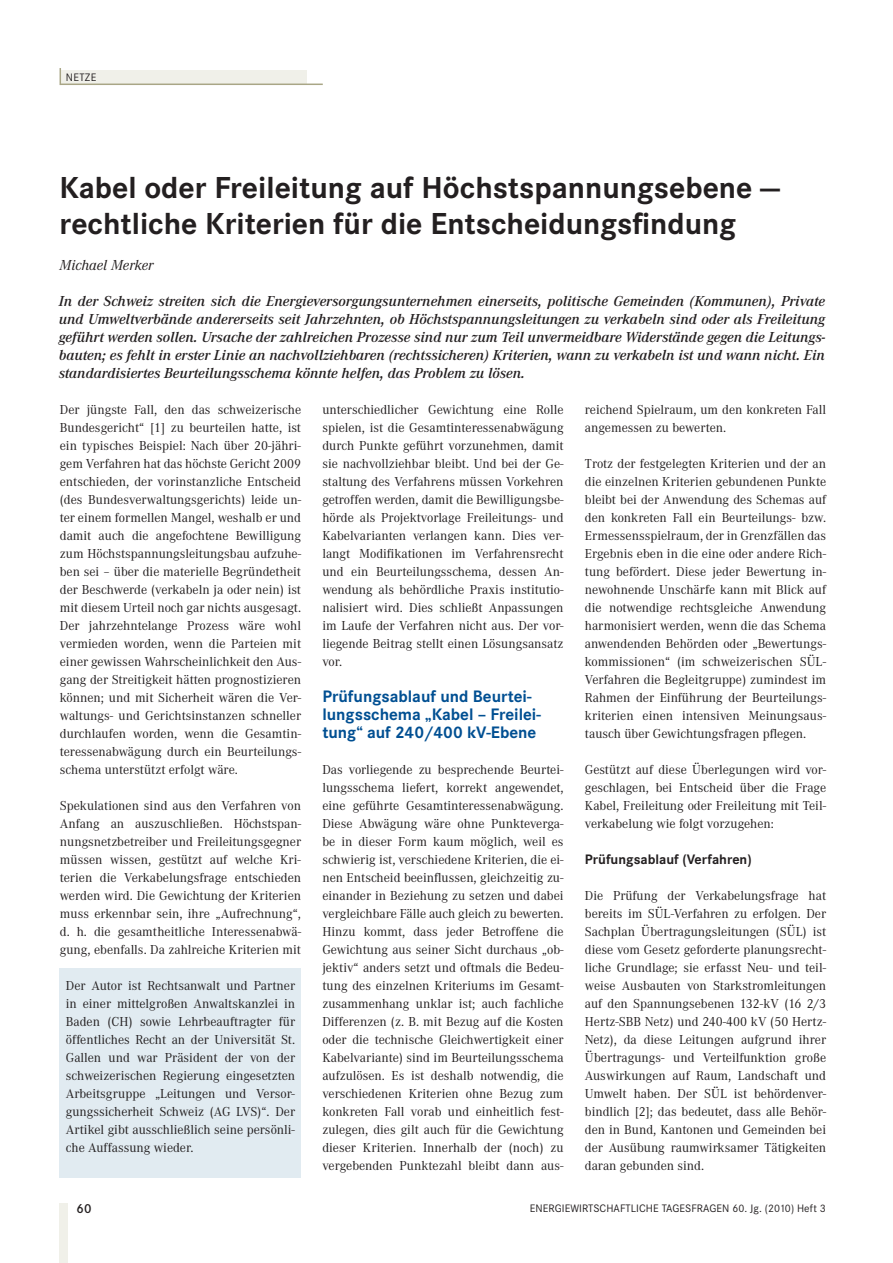
<style>
.page{position:relative;width:893px;height:1263px;background:#fff}
.page>*{position:absolute;margin:0;border:0;box-sizing:border-box;transform-origin:0 0}
.t1{font:700 31.5px/36px "Corporate S";color:#231f20}
.t2{font:700 17.25px/18px "Corporate S";color:#004f92}
.t3{font:italic 600 15px/18px "Corporate A";color:#231f20;text-align:justify}
.t4{font:italic 15px "Corporate A";color:#231f20}
.t5{font:700 14.25px "Corporate S";color:#231f20}
.t6{font:13.5px/18px "Corporate A";color:#231f20;text-align:justify}
.t7{font:600 13.5px "Corporate S";color:#231f20}
.t8{font:11.25px "Corporate S";letter-spacing:.005em;color:#231f20}
</style>
<div class="page">
<div style="left:60px;top:968px;width:241px;height:210px;background:#e1ebf1"></div>
<div style="left:60px;top:71px;width:247px;height:13px;background:#f0f0e9"></div>
<hr style="left:60px;top:84px;width:263px;height:1px;background:#a9a686">
<svg style="left:60px;top:68px;width:1px;height:16px"></svg>
<div style="left:60px;top:1203px;width:8px;height:60px;background:#f0f0e9"></div>
<p class="t8" style="left:66px;top:71px;width:32px">NETZE</p>
<h1 class="t1" style="left:60px;top:170px;width:722px">Kabel oder Freileitung auf Höchstspannungsebene — rechtliche Kriterien für die Entscheidungsfindung</h1>
<p class="t4" style="left:60px;top:257px;width:95px">Michael Merker</p>
<p class="t3" style="left:59px;top:292px;width:768px">In der Schweiz streiten sich die Energieversorgungsunternehmen einerseits, politische Gemeinden (Kommunen), Private und Umweltverbände andererseits seit Jahrzehnten, ob Höchstspannungsleitungen zu verkabeln sind oder als Freileitung geführt werden sollen. Ursache der zahlreichen Prozesse sind nur zum Teil unvermeidbare Widerstände gegen die Leitungs&shy;bauten; es fehlt in erster Linie an nachvollziehbaren (rechtssicheren) Kriterien, wann zu verkabeln ist und wann nicht. Ein standardisiertes Beurteilungsschema könnte helfen, das Problem zu lösen.</p>
<p class="t6" style="left:322px;top:401px;width:243px">unterschiedlicher Gewichtung eine Rolle spielen, ist die Gesamtinteressenabwägung durch Punkte geführt vorzunehmen, damit sie nachvollziehbar bleibt. Und bei der Ge&shy;staltung des Verfahrens müssen Vorkehren getroffen werden, damit die Bewilligungsbe&shy;hörde als Projektvorlage Freileitungs- und Kabelvarianten verlangen kann. Dies ver&shy;langt Modifikationen im Verfahrensrecht und ein Beurteilungsschema, dessen An&shy;wendung als behördliche Praxis institutio&shy;nalisiert wird. Dies schließt Anpassungen im Laufe der Verfahren nicht aus. Der vor&shy;liegende Beitrag stellt einen Lösungsansatz vor.</p>
<p class="t2" style="left:322px;top:688px;width:220px">Prüfungsablauf und Beurtei&shy;lungsschema „Kabel – Freilei&shy;tung“ auf 240/400 kV-Ebene</p>
<p class="t6" style="left:322px;top:761px;width:243px">Das vorliegende zu besprechende Beurtei&shy;lungsschema liefert, korrekt angewendet, eine geführte Gesamtinteressenabwägung.<br>Diese Abwägung wäre ohne Punkteverga&shy;be in dieser Form kaum möglich, weil es schwierig ist, verschiedene Kriterien, die ei&shy;nen Entscheid beeinflussen, gleichzeitig zu&shy;einander in Beziehung zu setzen und dabei vergleichbare Fälle auch gleich zu bewerten.<br>Hinzu kommt, dass jeder Betroffene die Gewichtung aus seiner Sicht durchaus „ob&shy;jektiv“ anders setzt und oftmals die Bedeu&shy;tung des einzelnen Kriteriums im Gesamt&shy;zusammenhang unklar ist; auch fachliche Differenzen (z. B. mit Bezug auf die Kosten oder die technische Gleichwertigkeit einer Kabelvariante) sind im Beurteilungsschema aufzulösen. Es ist deshalb notwendig, die verschiedenen Kriterien ohne Bezug zum konkreten Fall vorab und einheitlich fest&shy;zulegen, dies gilt auch für die Gewichtung dieser Kriterien. Innerhalb der (noch) zu vergebenden Punktezahl bleibt dann aus-</p>
<p class="t6" style="left:585px;top:401px;width:243px">reichend Spielraum, um den konkreten Fall angemessen zu bewerten.</p>
<p class="t6" style="left:585px;top:455px;width:243px">Trotz der festgelegten Kriterien und der an die einzelnen Kriterien gebundenen Punkte bleibt bei der Anwendung des Schemas auf den konkreten Fall ein Beurteilungs- bzw.<br>Ermessensspielraum, der in Grenzfällen das Ergebnis eben in die eine oder andere Rich&shy;tung befördert. Diese jeder Bewertung in&shy;newohnende Unschärfe kann mit Blick auf die notwendige rechtsgleiche Anwendung harmonisiert werden, wenn die das Schema anwendenden Behörden oder „Bewertungs&shy;kommissionen“ (im schweizerischen SÜL-Verfahren die Begleitgruppe) zumindest im Rahmen der Einführung der Beurteilungs&shy;kriterien einen intensiven Meinungsaus&shy;tausch über Gewichtungsfragen pflegen.</p>
<p class="t6" style="left:585px;top:761px;width:243px">Gestützt auf diese Überlegungen wird vor&shy;geschlagen, bei Entscheid über die Frage Kabel, Freileitung oder Freileitung mit Teil&shy;verkabelung wie folgt vorzugehen:</p>
<p class="t5" style="left:585px;top:851px;width:168px">Prüfungsablauf (Verfahren)</p>
<p class="t6" style="left:585px;top:887px;width:243px">Die Prüfung der Verkabelungsfrage hat bereits im SÜL-Verfahren zu erfolgen. Der Sachplan Übertragungsleitungen (SÜL) ist diese vom Gesetz geforderte planungsrecht&shy;liche Grundlage; sie erfasst Neu- und teil&shy;weise Ausbauten von Starkstromleitungen auf den Spannungsebenen 132-kV (16 2/3<br>Hertz-SBB Netz) und 240-400 kV (50 Hertz-Netz), da diese Leitungen aufgrund ihrer Übertragungs- und Verteilfunktion große Auswirkungen auf Raum, Landschaft und Umwelt haben. Der SÜL ist behördenver&shy;bindlich [2]; das bedeutet, dass alle Behör&shy;den in Bund, Kantonen und Gemeinden bei der Ausübung raumwirksamer Tätigkeiten daran gebunden sind.</p>
<p class="t6" style="left:60px;top:401px;width:243px">Der jüngste Fall, den das schweizerische Bundesgericht“ [1] zu beurteilen hatte, ist ein typisches Beispiel: Nach über 20-jähri&shy;gem Verfahren hat das höchste Gericht 2009 entschieden, der vorinstanzliche Entscheid (des Bundesverwaltungsgerichts) leide un&shy;ter einem formellen Mangel, weshalb er und damit auch die angefochtene Bewilligung zum Höchstspannungsleitungsbau aufzuhe&shy;ben sei – über die materielle Begründetheit der Beschwerde (verkabeln ja oder nein) ist mit diesem Urteil noch gar nichts ausgesagt.<br>Der jahrzehntelange Prozess wäre wohl vermieden worden, wenn die Parteien mit einer gewissen Wahrscheinlichkeit den Aus&shy;gang der Streitigkeit hätten prognostizieren können; und mit Sicherheit wären die Ver&shy;waltungs- und Gerichtsinstanzen schneller durchlaufen worden, wenn die Gesamtin&shy;teressenabwägung durch ein Beurteilungs&shy;schema unterstützt erfolgt wäre.</p>
<p class="t6" style="left:60px;top:797px;width:243px">Spekulationen sind aus den Verfahren von Anfang an auszuschließen. Höchstspan&shy;nungsnetzbetreiber und Freileitungsgegner müssen wissen, gestützt auf welche Kri&shy;terien die Verkabelungsfrage entschieden werden wird. Die Gewichtung der Kriterien muss erkennbar sein, ihre „Aufrechnung“, d. h. die gesamtheitliche Interessenabwä&shy;gung, ebenfalls. Da zahlreiche Kriterien mit</p>
<p class="t6" style="left:66px;top:977px;width:231px">Der Autor ist Rechtsanwalt und Partner in einer mittelgroßen Anwaltskanzlei in Baden (CH) sowie Lehrbeauftragter für öffentliches Recht an der Universität St.<br>Gallen und war Präsident der von der schweizerischen Regierung eingesetzten Arbeitsgruppe „Leitungen und Versor&shy;gungssicherheit Schweiz (AG LVS)“. Der Artikel gibt ausschließlich seine persönli&shy;che Auffassung wieder.</p>
<p class="t7" style="left:77px;top:1201px;width:16px">60</p>
<p class="t8" style="left:530px;top:1202px;width:297px">ENERGIEWIRTSCHAFTLICHE TAGESFRAGEN 60. JG. (2010) HEFT 3</p>
</div>
